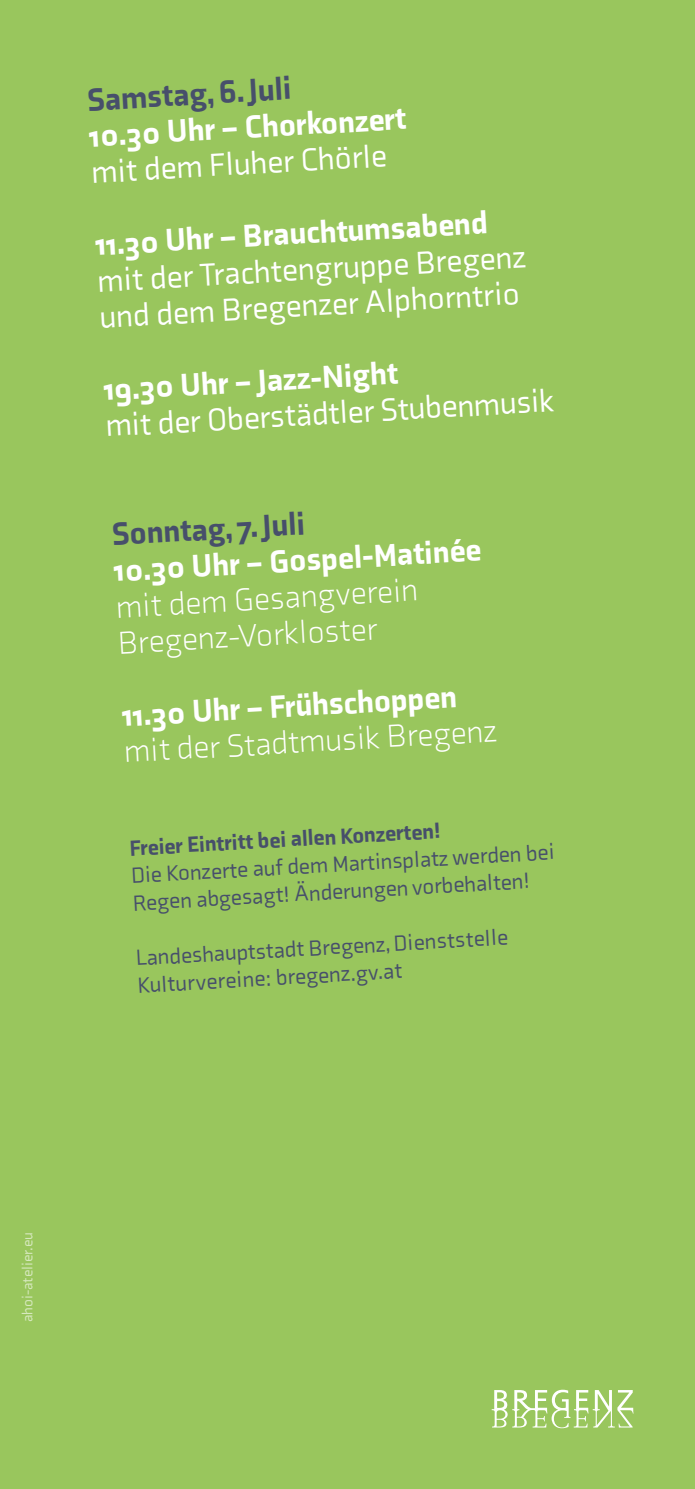
<style>
.page{position:relative;width:695px;height:1489px;background:#fff}
.page>*{position:absolute;margin:0;border:0;box-sizing:border-box;transform-origin:0 0}
.t1{font:900 32.5px "Axia";color:#fff}
.t2{font:32.5px "Axia";color:#fff}
.t3{font:300 32.5px "Axia";color:#fff}
.t4{font:900 32.5px "Axia";color:#474f6b}
.t5{font:22.5px/27.5px "Axia";color:#474f6b}
.t6{font:900 22.5px "Axia";color:#474f6b}
.t7{font:15px "Axia";color:#fff}
</style>
<div class="page">
<div style="left:0;top:0;width:694px;height:1488px;background:#99c65d"></div>
<svg style="left:491px;top:1389px;width:142px;height:38px"></svg>
<p class="t4" style="left:86px;top:79px;width:206px;rotate:-3deg">Samstag, 6. Juli</p>
<p class="t1" style="left:88px;top:115px;width:319px;rotate:-3deg">10.30 Uhr – Chorkonzert</p>
<p class="t2" style="left:90px;top:152px;width:297px;rotate:-3deg">mit dem Fluher Chörle</p>
<p class="t1" style="left:94px;top:224px;width:394px;rotate:-3deg">11.30 Uhr – Brauchtumsabend</p>
<p class="t2" style="left:96px;top:260px;width:430px;rotate:-3deg">mit der Trachtengruppe Bregenz</p>
<p class="t2" style="left:99px;top:296px;width:422px;rotate:-3deg">und dem Bregenzer Alphorntrio</p>
<p class="t1" style="left:103px;top:368px;width:296px;rotate:-3deg">19.30 Uhr – Jazz-Night</p>
<p class="t2" style="left:105px;top:405px;width:450px;rotate:-3deg">mit der Oberstädtler Stubenmusik</p>
<p class="t4" style="left:111px;top:513px;width:195px;rotate:-3deg">Sonntag, 7. Juli</p>
<p class="t1" style="left:113px;top:549px;width:369px;rotate:-3deg">10.30 Uhr – Gospel-Matinée</p>
<p class="t3" style="left:115px;top:587px;width:304px;rotate:-3deg">mit dem Gesangverein</p>
<p class="t3" style="left:117px;top:623px;width:261px;rotate:-3deg">Bregenz-Vorkloster</p>
<p class="t1" style="left:121px;top:694px;width:337px;rotate:-3deg">11.30 Uhr – Frühschoppen</p>
<p class="t3" style="left:123px;top:731px;width:375px;rotate:-3deg">mit der Stadtmusik Bregenz</p>
<p class="t6" style="left:129px;top:833px;width:312px;rotate:-3deg">Freier Eintritt bei allen Konzerten!</p>
<p class="t5" style="left:131px;top:860px;width:425px;rotate:-3deg">Die Konzerte auf dem Martinsplatz werden bei<br>Regen abgesagt! Änderungen vorbehalten!</p>
<p class="t5" style="left:135px;top:943px;width:374px;rotate:-3deg">Landeshauptstadt Bregenz, Dienststelle</p>
<p class="t5" style="left:137px;top:970px;width:266px;rotate:-3deg">Kulturvereine: bregenz.gv.at</p>
<p class="t7" style="left:18px;top:1322px;width:92px;rotate:-90deg">ahoi-atelier.eu</p>
</div>
